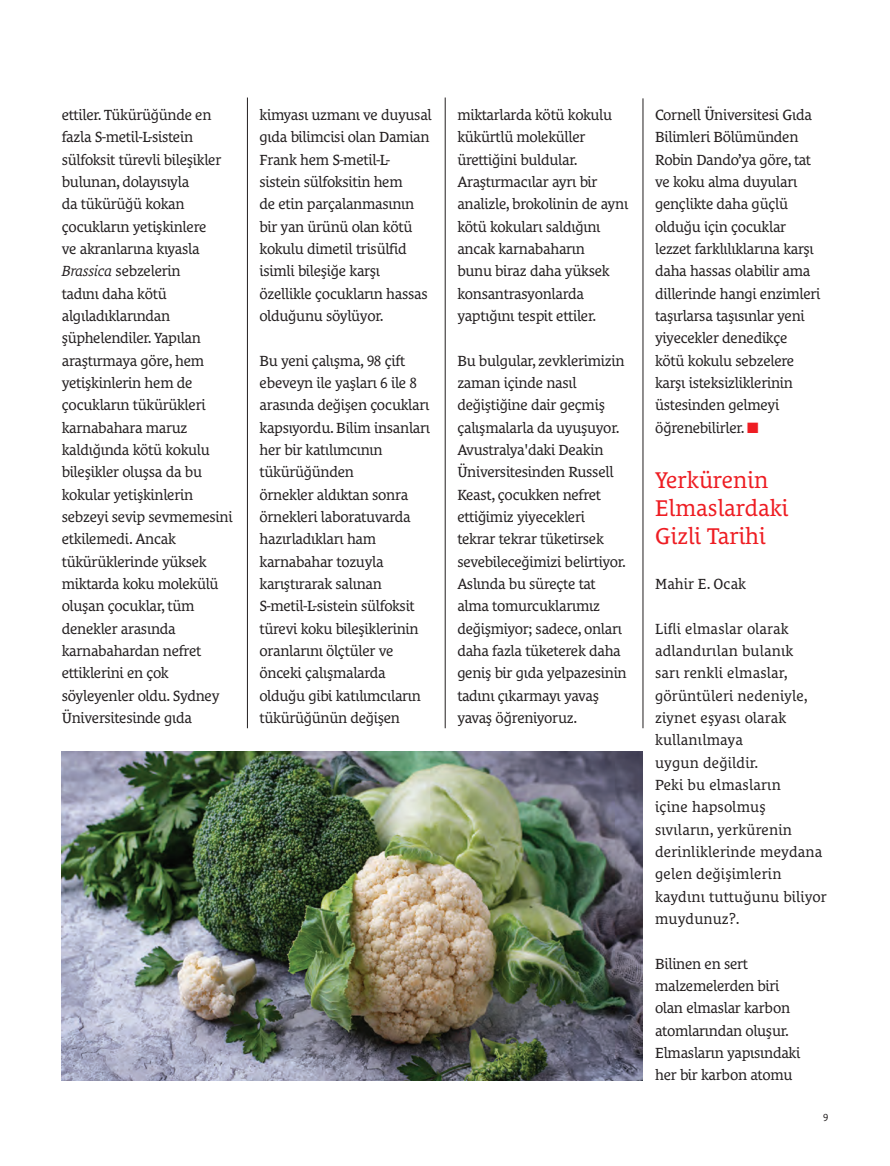
<style>
.page{position:relative;width:890px;height:1166px;background:#fff}
.page>*{position:absolute;margin:0;border:0;box-sizing:border-box;transform-origin:0 0}
.t1{font:23.25px/27.9px "Le Monde Courrier Pro";color:#ee1d23}
.t2{font:15px/22.4px "Le Monde Courrier Pro";letter-spacing:-.02em;color:#231f20}
.t3{font:15px/22.4px "Le Monde Courrier Pro";letter-spacing:.01em;color:#231f20}
.t4{font:15px "Le Monde Courrier Pro";color:#231f20}
.t5{font:10.35px "Le Monde Courrier Pro";color:#231f20}
.s1{font-style:italic}
.s2{color:#ee1d23}
</style>
<div class="page">
<hr style="left:445px;top:97px;width:1px;height:631px;background:#231f20">
<hr style="left:643px;top:98px;width:1px;height:630px;background:#231f20">
<hr style="left:247px;top:97px;width:1px;height:631px;background:#231f20">
<img style="left:62px;top:751px;width:580px;height:329px">
<p class="t2" style="left:62px;top:102px;width:172px">ettiler. Tükürüğünde en fazla S-metil-L-sistein sülfoksit türevli bileşikler bulunan, dolayısıyla<br>da tükürüğü kokan çocukların yetişkinlere<br>ve akranlarına kıyasla<br><span class="s1">Brassica</span> sebzelerin<br>tadını daha kötü algıladıklarından şüphelendiler. Yapılan araştırmaya göre, hem yetişkinlerin hem de çocukların tükürükleri karnabahara maruz kaldığında kötü kokulu bileşikler oluşsa da bu kokular yetişkinlerin sebzeyi sevip sevmemesini etkilemedi. Ancak tükürüklerinde yüksek miktarda koku molekülü oluşan çocuklar, tüm denekler arasında karnabahardan nefret ettiklerini en çok söyleyenler oldu. Sydney<br>Üniversitesinde gıda</p>
<p class="t2" style="left:259px;top:102px;width:174px">kimyası uzmanı ve duyusal gıda bilimcisi olan Damian<br>Frank hem S-metil-L&shy;sistein sülfoksitin hem<br>de etin parçalanmasının bir yan ürünü olan kötü kokulu dimetil trisülfid isimli bileşiğe karşı özellikle çocukların hassas olduğunu söylüyor.</p>
<p class="t2" style="left:259px;top:347px;width:172px">Bu yeni çalışma, 98 çift ebeveyn ile yaşları 6 ile 8 arasında değişen çocukları kapsıyordu. Bilim insanları her bir katılımcının tükürüğünden<br>örnekler aldıktan sonra örnekleri laboratuvarda hazırladıkları ham karnabahar tozuyla karıştırarak salınan<br>S-metil-L-sistein sülfoksit türevi koku bileşiklerinin oranlarını ölçtüler ve önceki çalışmalarda olduğu gibi katılımcıların tükürüğünün değişen</p>
<p class="t2" style="left:457px;top:102px;width:172px">miktarlarda kötü kokulu kükürtlü moleküller ürettiğini buldular.<br>Araştırmacılar ayrı bir analizle, brokolinin de aynı kötü kokuları saldığını ancak karnabaharın<br>bunu biraz daha yüksek konsantrasyonlarda yaptığını tespit ettiler.</p>
<p class="t2" style="left:457px;top:347px;width:171px">Bu bulgular, zevklerimizin zaman içinde nasıl değiştiğine dair geçmiş çalışmalarla da uyuşuyor.<br>Avustralya'daki Deakin<br>Üniversitesinden Russell<br>Keast, çocukken nefret ettiğimiz yiyecekleri tekrar tekrar tüketirsek sevebileceğimizi belirtiyor.<br>Aslında bu süreçte tat alma tomurcuklarımız değişmiyor; sadece, onları daha fazla tüketerek daha geniş bir gıda yelpazesinin tadını çıkarmayı yavaş yavaş öğreniyoruz.</p>
<p class="t2" style="left:655px;top:102px;width:167px">Cornell Üniversitesi Gıda<br>Bilimleri Bölümünden<br>Robin Dando’ya göre, tat ve koku alma duyuları gençlikte daha güçlü olduğu için çocuklar lezzet farklılıklarına karşı daha hassas olabilir ama dillerinde hangi enzimleri taşırlarsa taşısınlar yeni yiyecekler denedikçe kötü kokulu sebzelere karşı isteksizliklerinin üstesinden gelmeyi öğrenebilirler. <span class="s2">■</span></p>
<h1 class="t1" style="left:655px;top:463px;width:135px">Yerkürenin<br>Elmaslardaki<br>Gizli Tarihi</h1>
<p class="t4" style="left:655px;top:571px;width:92px">Mahir E. Ocak</p>
<p class="t3" style="left:655px;top:615px;width:173px">Lifli elmaslar olarak adlandırılan bulanık<br>sarı renkli elmaslar, görüntüleri nedeniyle, ziynet eşyası olarak kullanılmaya<br>uygun değildir.<br>Peki bu elmasların<br>içine hapsolmuş sıvıların, yerkürenin derinliklerinde meydana gelen değişimlerin kaydını tuttuğunu biliyor muydunuz?.</p>
<p class="t2" style="left:655px;top:950px;width:147px">Bilinen en sert malzemelerden biri olan elmaslar karbon atomlarından oluşur.<br>Elmasların yapısındaki her bir karbon atomu</p>
<p class="t5" style="left:822px;top:1109px;width:7px">9</p>
</div>
